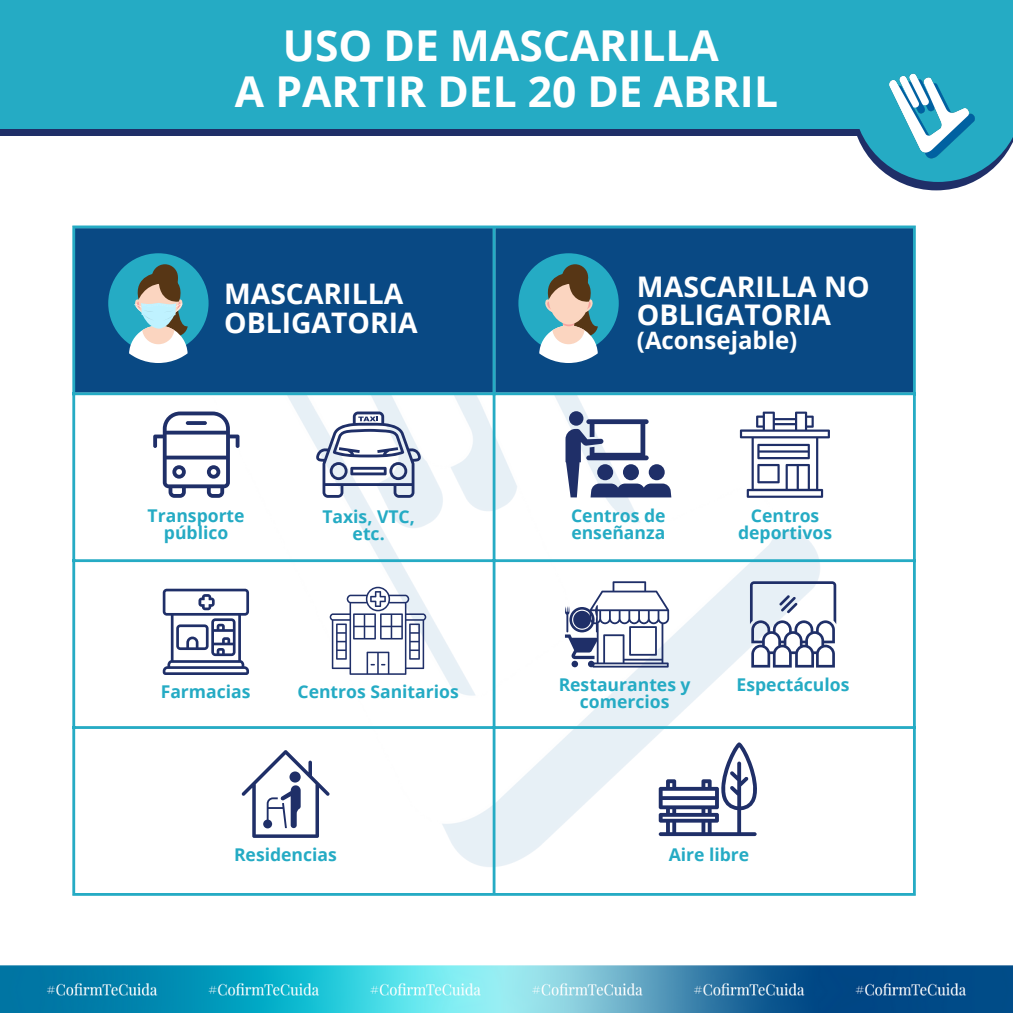
<style>
.page{position:relative;width:1013px;height:1013px;background:#fff}
.page>*{position:absolute;margin:0;border:0;box-sizing:border-box;transform-origin:0 0}
.t1{font:700 42.5px "Open Sans";color:#fff}
.t2{font:700 28.38px/28.1px "Open Sans";color:#fff}
.t3{font:700 24px "Open Sans";color:#fff}
.t4{font:700 17.62px/16.9px "Open Sans";color:#25abc4;text-align:center}
</style>
<div class="page">
<div style="left:0;top:0;width:1012px;height:135px;background:#1f2f68"></div>
<div style="left:0;top:0;width:1012px;height:129px;background:#25abc4"></div>
<img style="left:842px;top:73px;width:170px;height:118px">
<img style="left:142px;top:395px;width:728px;height:501px">
<img style="left:0;top:965px;width:1012px;height:47px">
<div style="left:75px;top:228px;width:838px;height:164px;background:#094984"></div>
<hr style="left:72px;top:228px;width:3px;height:665px;background:#25abc4">
<hr style="left:492px;top:228px;width:3px;height:665px;background:#25abc4">
<hr style="left:913px;top:228px;width:2px;height:665px;background:#25abc4">
<hr style="left:72px;top:225px;width:843px;height:3px;background:#25abc4">
<hr style="left:72px;top:392px;width:843px;height:3px;background:#25abc4">
<hr style="left:72px;top:559px;width:843px;height:3px;background:#25abc4">
<hr style="left:72px;top:726px;width:843px;height:3px;background:#25abc4">
<hr style="left:72px;top:893px;width:843px;height:2px;background:#25abc4">
<div style="left:108px;top:253px;width:100px;height:100px;background:#25abc4;border-radius:50%"></div>
<div style="left:152px;top:264px;width:26px;height:26px;background:#573615;border-radius:50%"></div>
<svg style="left:129px;top:271px;width:59px;height:92px"></svg>
<div style="left:518px;top:253px;width:100px;height:100px;background:#25abc4;border-radius:50%"></div>
<div style="left:562px;top:264px;width:26px;height:26px;background:#573615;border-radius:50%"></div>
<svg style="left:539px;top:271px;width:59px;height:92px"></svg>
<svg style="left:153px;top:411px;width:86px;height:87px"></svg>
<svg style="left:315px;top:411px;width:106px;height:87px"></svg>
<svg style="left:241px;top:750px;width:89px;height:88px"></svg>
<svg style="left:330px;top:586px;width:96px;height:89px"></svg>
<svg style="left:163px;top:588px;width:86px;height:87px"></svg>
<svg style="left:658px;top:742px;width:101px;height:94px"></svg>
<div style="left:569px;top:411px;width:14px;height:14px;background:#1f2f68;border-radius:50%"></div>
<svg style="left:565px;top:419px;width:106px;height:78px"></svg>
<svg style="left:740px;top:411px;width:90px;height:87px"></svg>
<svg style="left:565px;top:581px;width:104px;height:86px"></svg>
<svg style="left:750px;top:581px;width:86px;height:86px"></svg>
<p class="t1" style="left:283px;top:15px;width:437px">USO DE MASCARILLA</p>
<p class="t1" style="left:235px;top:61px;width:544px">A PARTIR DEL 20 DE ABRIL</p>
<p class="t2" style="left:224px;top:279px;width:195px">MASCARILLA<br>OBLIGATORIA</p>
<p class="t2" style="left:637px;top:272px;width:234px">MASCARILLA NO<br>OBLIGATORIA</p>
<p class="t3" style="left:637px;top:324px;width:162px">(Aconsejable)</p>
<p class="t4" style="left:148px;top:506px;width:99px">Transporte público</p>
<p class="t4" style="left:322px;top:507px;width:94px">Taxis, VTC, etc.</p>
<p class="t4" style="left:571px;top:506px;width:96px;text-align:left">Centros de enseñanza</p>
<p class="t4" style="left:738px;top:506px;width:96px">Centros deportivos</p>
<p class="t4" style="left:161px;top:682px;width:91px">Farmacias</p>
<p class="t4" style="left:297px;top:682px;width:163px">Centros Sanitarios</p>
<p class="t4" style="left:558px;top:675px;width:133px">Restaurantes y comercios</p>
<p class="t4" style="left:736px;top:675px;width:114px">Espectáculos</p>
<p class="t4" style="left:234px;top:845px;width:104px">Residencias</p>
<p class="t4" style="left:668px;top:845px;width:82px">Aire libre</p>
</div>
